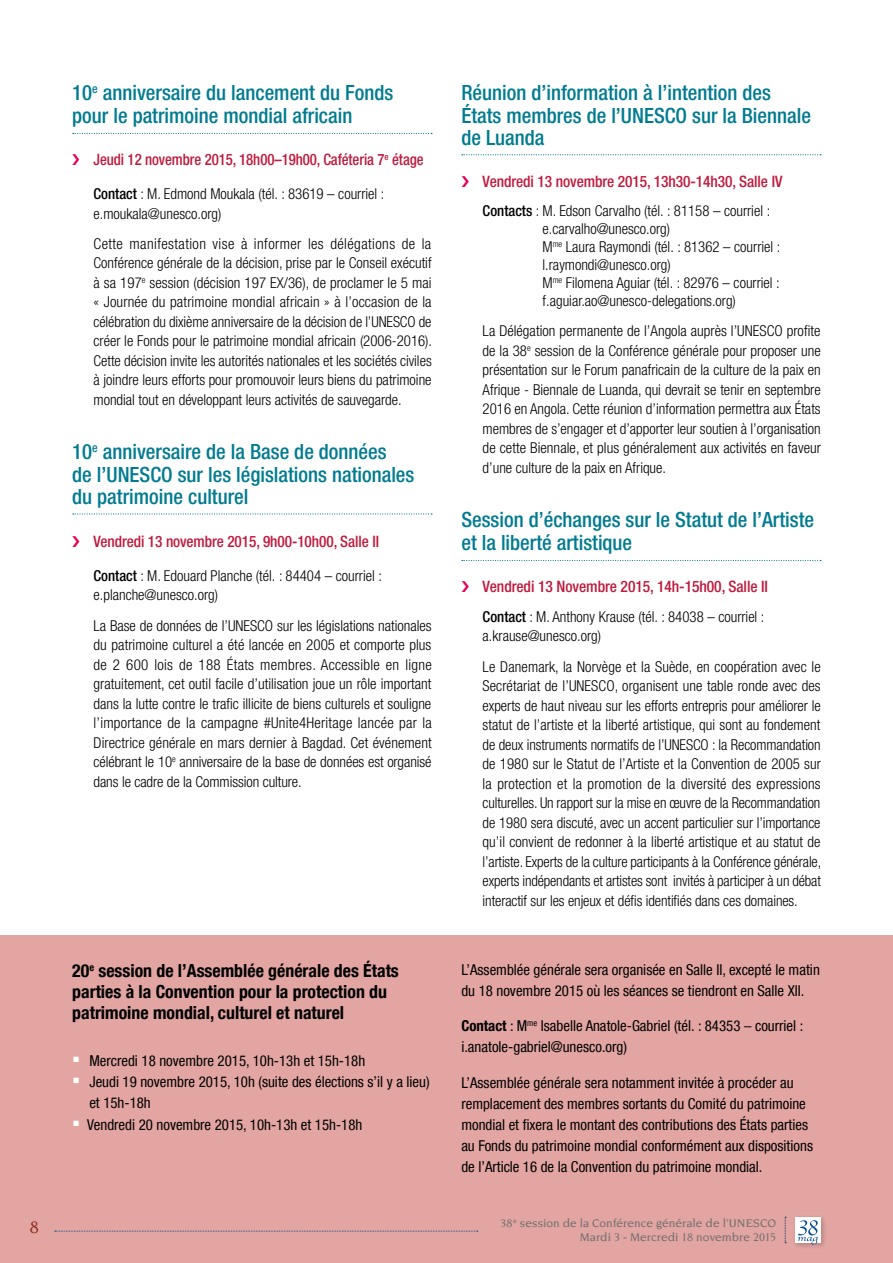
<style>
.page{position:relative;width:893px;height:1263px;background:#fff}
.page>*{position:absolute;margin:0;border:0;box-sizing:border-box;transform-origin:0 0}
.t1{font:500 condensed 21px/22.5px "Helvetica Neue LT Com";color:#007b91}
.t2{font:700 condensed 18px/21px "Helvetica Neue LT Com";color:#000}
.t3{font:500 18px "Novarese";color:#912c1e}
.t4{font:500 condensed 15.75px "Helvetica Neue LT Com";letter-spacing:-.005em;color:#bf1b3e}
.t5{font:500 condensed 15.75px "Helvetica Neue LT Com";letter-spacing:-.005em;color:#bf1b3e;scale:.94 1}
.t6{font:300 condensed 15px/19.5px "Helvetica Neue LT Com";color:#000}
.t7{font:condensed 15px/21px "Helvetica Neue LT Com";color:#000}
.t8{font:500 12px/14.4px "Novarese";letter-spacing:.005em;color:#706f6f;text-align:right}
.s1{font-weight:500}
.s2{color:#fff}
.s3{font-weight:700}
</style>
<div class="page">
<div style="left:0;top:936px;width:893px;height:327px;background:#e2a5a2"></div>
<div style="left:793px;top:1214px;width:34px;height:35px;background:#000;opacity:.2"></div>
<div style="left:795px;top:1217px;width:26px;height:26px;background:#fff"></div>
<svg style="left:798px;top:1220px;width:20px;height:24px"></svg>
<svg style="left:785px;top:1217px;width:1px;height:26px"></svg>
<svg style="left:55px;top:1231px;width:423px;height:1px"></svg>
<svg style="left:73px;top:133px;width:359px;height:1px"></svg>
<svg style="left:73px;top:513px;width:359px;height:1px"></svg>
<svg style="left:462px;top:154px;width:359px;height:1px"></svg>
<svg style="left:462px;top:560px;width:359px;height:1px"></svg>
<p class="t3" style="left:30px;top:1217px;width:10px">8</p>
<h1 class="t1" style="left:72px;top:81px;width:322px">10<sup>e</sup> anniversaire du lancement du Fonds pour le patrimoine mondial africain</h1>
<p class="t5" style="left:94px;top:150px;width:353px">Jeudi 12 novembre 2015, 18h00–19h00, Caféteria 7<sup>e</sup> étage</p>
<p class="t6" style="left:94px;top:184px;width:292px"><span class="s1">Contact</span> : M. Edmond Moukala (tél. : 83619 – courriel : e.moukala@unesco.org)</p>
<p class="t6" style="left:94px;top:234px;width:340px;text-align:justify">Cette manifestation vise à informer les délégations de la Conférence générale de la décision, prise par le Conseil exécutif à sa 197<sup>e</sup> session (décision 197 EX/36), de proclamer le 5 mai « Journée du patrimoine mondial africain » à l’occasion de la célébration du dixième anniversaire de la décision de l’UNESCO de créer le Fonds pour le patrimoine mondial africain (2006-2016).<br>Cette décision invite les autorités nationales et les sociétés civiles à joindre leurs efforts pour promouvoir leurs biens du patrimoine mondial tout en développant leurs activités de sauvegarde.</p>
<h1 class="t1" style="left:72px;top:440px;width:344px">10<sup>e</sup> anniversaire de la Base de données<br>de l’UNESCO sur les législations nationales du patrimoine culturel</h1>
<p class="t4" style="left:94px;top:531px;width:287px">Vendredi 13 novembre 2015, 9h00-10h00, Salle II</p>
<p class="t6" style="left:94px;top:566px;width:290px"><span class="s1">Contact</span> : M. Edouard Planche (tél. : 84404 – courriel : e.planche@unesco.org)</p>
<p class="t6" style="left:94px;top:615px;width:340px;text-align:justify">La Base de données de l’UNESCO sur les législations nationales du patrimoine culturel a été lancée en 2005 et comporte plus de 2 600 lois de 188 États membres. Accessible en ligne gratuitement, cet outil facile d’utilisation joue un rôle important dans la lutte contre le trafic illicite de biens culturels et souligne l’importance de la campagne #Unite4Heritage lancée par la Directrice générale en mars dernier à Bagdad. Cet événement célébrant le 10<sup>e</sup> anniversaire de la base de données est organisé dans le cadre de la Commission culture.</p>
<p class="t2" style="left:72px;top:960px;width:328px">20<sup>e</sup> session de l’Assemblée générale des États parties à la Convention pour la protection du patrimoine mondial, culturel et naturel</p>
<p class="t7" style="left:72px;top:1050px;width:294px"><span class="s2">▪</span> Mercredi 18 novembre 2015, 10h-13h et 15h-18h</p>
<p class="t7" style="left:89px;top:1071px;width:342px;text-indent:-17px"><span class="s2">▪</span> Jeudi 19 novembre 2015, 10h (suite des élections s’il y a lieu) et 15h-18h</p>
<p class="t7" style="left:72px;top:1114px;width:292px"><span class="s2">▪</span> Vendredi 20 novembre 2015, 10h-13h et 15h-18h</p>
<h1 class="t1" style="left:461px;top:81px;width:351px">Réunion d’information à l’intention des<br>États membres de l’UNESCO sur la Biennale de Luanda</h1>
<p class="t4" style="left:483px;top:172px;width:301px">Vendredi 13 novembre 2015, 13h30-14h30, Salle IV</p>
<p class="t6" style="left:543px;top:202px;width:239px;line-height:18px;text-indent:-60px"><span class="s1">Contacts</span> : M. Edson Carvalho (tél. : 81158 – courriel : e.carvalho@unesco.org)<br>M<sup>me</sup> Laura Raymondi (tél. : 81362 – courriel : l.raymondi@unesco.org)<br>M<sup>me</sup> Filomena Aguiar (tél. : 82976 – courriel : f.aguiar.ao@unesco-delegations.org)</p>
<p class="t6" style="left:483px;top:321px;width:340px;text-align:justify">La Délégation permanente de l’Angola auprès l’UNESCO profite de la 38<sup>e</sup> session de la Conférence générale pour proposer une présentation sur le Forum panafricain de la culture de la paix en Afrique - Biennale de Luanda, qui devrait se tenir en septembre 2016 en Angola. Cette réunion d’information permettra aux États membres de s’engager et d’apporter leur soutien à l’organisation de cette Biennale, et plus généralement aux activités en faveur d’une culture de la paix en Afrique.</p>
<h1 class="t1" style="left:461px;top:508px;width:354px">Session d’échanges sur le Statut de l’Artiste et la liberté artistique</h1>
<p class="t4" style="left:483px;top:577px;width:287px">Vendredi 13 Novembre 2015, 14h-15h00, Salle II</p>
<p class="t6" style="left:483px;top:607px;width:283px"><span class="s1">Contact</span> : M. Anthony Krause (tél. : 84038 – courriel : a.krause@unesco.org)</p>
<p class="t6" style="left:483px;top:656px;width:340px;text-align:justify">Le Danemark, la Norvège et la Suède, en coopération avec le Secrétariat de l’UNESCO, organisent une table ronde avec des experts de haut niveau sur les efforts entrepris pour améliorer le statut de l’artiste et la liberté artistique, qui sont au fondement de deux instruments normatifs de l’UNESCO : la Recommandation de 1980 sur le Statut de l’Artiste et la Convention de 2005 sur la protection et la promotion de la diversité des expressions culturelles. Un rapport sur la mise en œuvre de la Recommandation de 1980 sera discuté, avec un accent particulier sur l’importance qu’il convient de redonner à la liberté artistique et au statut de l’artiste. Experts de la culture participants à la Conférence générale, experts indépendants et artistes sont invités à participer à un débat interactif sur les enjeux et défis identifiés dans ces domaines.</p>
<p class="t7" style="left:461px;top:958px;width:360px">L’Assemblée générale sera organisée en Salle II, excepté le matin du 18 novembre 2015 où les séances se tiendront en Salle XII.</p>
<p class="t7" style="left:461px;top:1015px;width:343px"><span class="s3">Contact</span> : M<sup>me</sup> Isabelle Anatole-Gabriel (tél. : 84353 – courriel : i.anatole-gabriel@unesco.org)</p>
<p class="t7" style="left:461px;top:1072px;width:353px">L’Assemblée générale sera notamment invitée à procéder au remplacement des membres sortants du Comité du patrimoine mondial et fixera le montant des contributions des États parties au Fonds du patrimoine mondial conformément aux dispositions de l’Article 16 de la Convention du patrimoine mondial.</p>
<p class="t8" style="left:500px;top:1215px;width:277px">38<sup>e</sup> session de la Conférence générale de l’UNESCO<br>Mardi 3 - Mercredi 18 novembre 2015</p>
</div>
